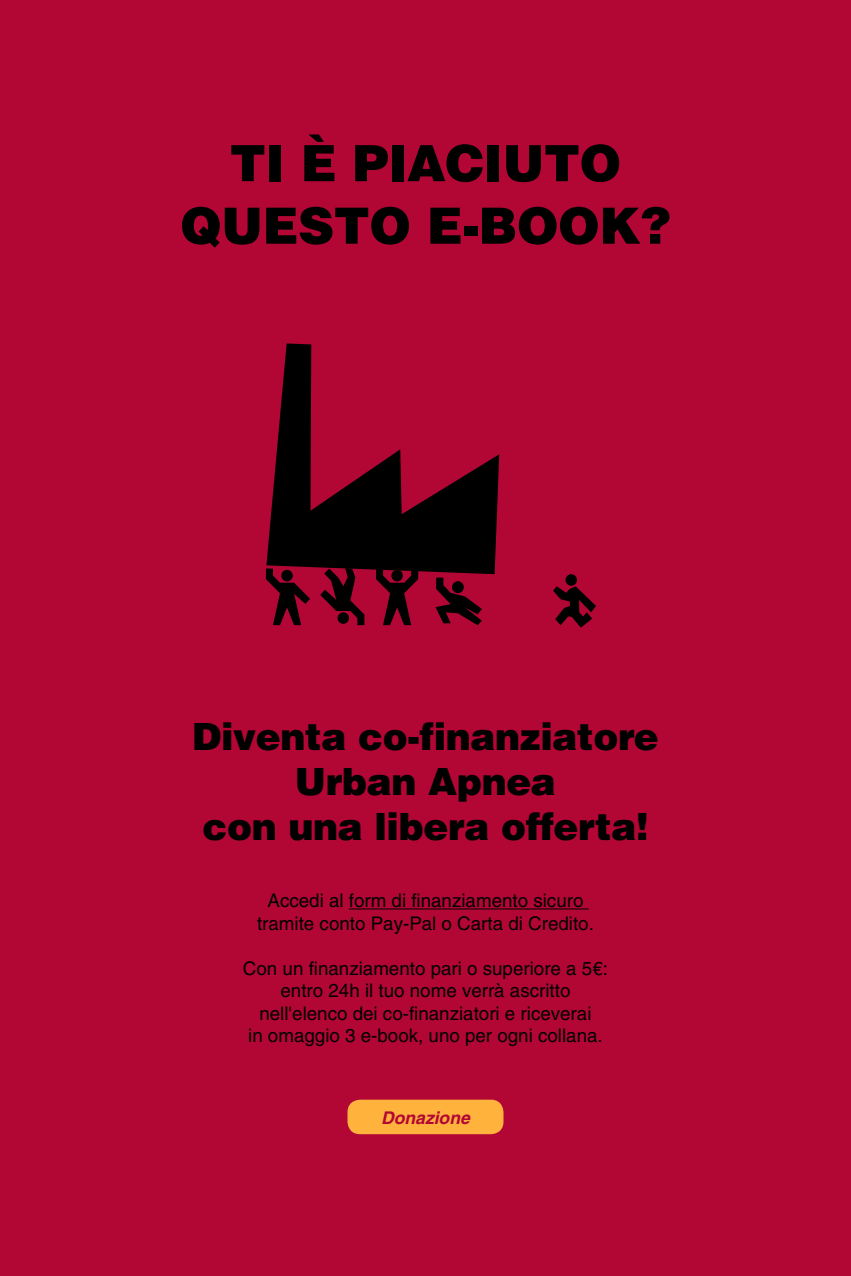
<style>
.page{position:relative;width:851px;height:1276px;background:#fff}
.page>*{position:absolute;margin:0;border:0;box-sizing:border-box;transform-origin:0 0}
.t1{font:900 50px/62.5px "Helvetica";letter-spacing:-.01em;color:#000;text-align:center}
.t2{font:900 37.5px/45px "Helvetica";letter-spacing:-.01em;color:#000;text-align:center}
.t3{font:18.75px/22.5px "Helvetica";color:#000;text-align:center}
.t4{font:italic 700 17.5px "Helvetica";color:#b20635}
</style>
<div class="page">
<div style="left:0;top:0;width:850px;height:1276px;background:#b20635"></div>
<svg style="left:266px;top:343px;width:233px;height:231px"></svg>
<svg style="left:266px;top:568px;width:44px;height:57px"></svg>
<div style="left:281px;top:570px;width:12px;height:11px;background:#000;border-radius:50%"></div>
<svg style="left:553px;top:586px;width:43px;height:41px"></svg>
<div style="left:565px;top:574px;width:12px;height:12px;background:#000;border-radius:50%"></div>
<svg style="left:435px;top:577px;width:47px;height:48px"></svg>
<div style="left:452px;top:581px;width:11px;height:12px;background:#000;border-radius:50%"></div>
<svg style="left:320px;top:568px;width:44px;height:57px"></svg>
<div style="left:337px;top:612px;width:12px;height:12px;background:#000;border-radius:50%"></div>
<svg style="left:376px;top:568px;width:42px;height:57px"></svg>
<hr style="left:349px;top:908px;width:239px;height:1px;background:#000">
<div style="left:347px;top:1099px;width:156px;height:35px;background:#ffb23c;border-radius:12px"></div>
<h1 class="t1" style="left:180px;top:131px;width:492px">TI È PIACIUTO<br>QUESTO E-BOOK?</h1>
<h2 class="t2" style="left:192px;top:713px;width:468px">Diventa co-finanziatore<br>Urban Apnea<br>con una libera offerta!</h2>
<p class="t3" style="left:257px;top:889px;width:338px">Accedi al form di finanziamento sicuro tramite conto Pay-Pal o Carta di Credito.</p>
<p class="t3" style="left:243px;top:956px;width:366px">Con un finanziamento pari o superiore a 5€: entro 24h il tuo nome verrà ascritto nell'elenco dei co-finanziatori e riceverai<br>in omaggio 3 e-book, uno per ogni collana.</p>
<p class="t4" style="left:381px;top:1107px;width:90px">Donazione</p>
</div>
